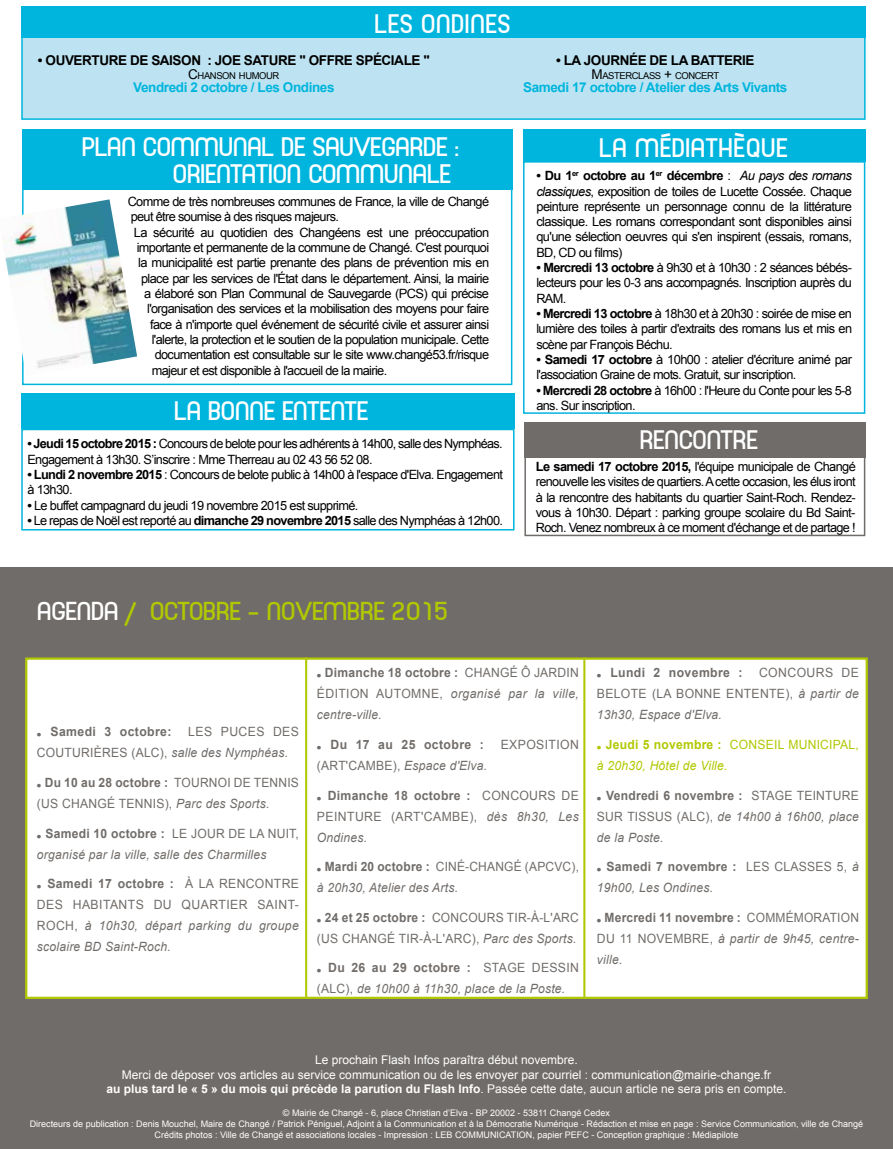
<style>
.page{position:relative;width:893px;height:1149px;background:#fff}
.page>*{position:absolute;margin:0;border:0;box-sizing:border-box;transform-origin:0 0}
.t1{font:25.5px/27px "Planet Estyle";color:#fff}
.t2{font:25.5px "Planet Estyle";letter-spacing:.03em;color:#fff}
.t3{font:24.75px "Planet Estyle";color:#b1c800}
.t4{font:700 13.5px "Arial";letter-spacing:-.03em;color:#000}
.t5{font:700 13.5px "Arial";letter-spacing:-.03em;color:#00b5dd}
.t6{font:12.75px/15.3px "Arial";letter-spacing:-.05em;color:#000;text-align:justify}
.t7{font:italic 12.75px/21px "Arial";letter-spacing:.02em;color:#706c69;scale:.95 1}
.t8{font:italic 12.75px/21px "Arial";letter-spacing:.02em;color:#706c69;text-align:justify;scale:.96 1}
.t9{font:12.75px/21px "Arial";letter-spacing:.025em;color:#706c69;text-align:justify;scale:.96 1}
.t10{font:12.75px/21px "Arial";letter-spacing:.025em;color:#706c69;scale:.94 1}
.t11{font:italic 12.75px/21px "Arial";letter-spacing:.02em;color:#b1c800;scale:.95 1}
.t12{font:700 12.75px "Arial";letter-spacing:.03em;color:#706c69}
.t13{font:12px/14.4px "Arial";color:#fff;text-align:center}
.t14{font:9.45px "Arial";letter-spacing:-.045em;color:#000}
.t15{font:9px/11.2px "Arial";color:#fff;text-align:center}
.s1{font-size:13.5px}
.s2{font-weight:700}
.s3{font-style:italic}
.s4{color:#fff}
.s5{font-weight:700;font-style:normal}
.s6{font-style:normal}
</style>
<div class="page">
<div style="left:0;top:567px;width:893px;height:581px;background:#706c69"></div>
<div style="left:25px;top:657px;width:843px;height:341px;background:#fff;border:2px solid #b1c800"></div>
<hr style="left:305px;top:657px;width:2px;height:341px;background:#b1c800">
<hr style="left:583px;top:657px;width:2px;height:341px;background:#b1c800">
<div style="left:21px;top:24px;width:845px;height:96px;background:#bde3f2;border:2px solid #00b5dd"></div>
<div style="left:21px;top:6px;width:845px;height:32px;background:#00b5dd"></div>
<div style="left:22px;top:188px;width:490px;height:197px;background:#fff;border:2px solid #00b5dd"></div>
<div style="left:22px;top:129px;width:490px;height:60px;background:#00b5dd"></div>
<img style="left:3px;top:199px;width:134px;height:177px">
<div style="left:523px;top:161px;width:342px;height:253px;background:#fff;border:2px solid #00b5dd"></div>
<div style="left:523px;top:130px;width:342px;height:32px;background:#00b5dd"></div>
<div style="left:21px;top:428px;width:493px;height:102px;background:#fff;border:2px solid #00b5dd"></div>
<div style="left:21px;top:393px;width:493px;height:35px;background:#00b5dd"></div>
<div style="left:524px;top:447px;width:341px;height:89px;border:2px solid #706c69"></div>
<div style="left:524px;top:422px;width:342px;height:36px;background:#706c69"></div>
<h1 class="t2" style="left:376px;top:7px;width:137px">LES ONDINES</h1>
<p class="t4" style="left:38px;top:51px;width:393px">• OUVERTURE DE SAISON : JOE SATURE " OFFRE SPÉCIALE "</p>
<p class="t14" style="left:188px;top:69px;width:93px"><span class="s1">C</span>HANSON HUMOUR</p>
<p class="t5" style="left:133px;top:78px;width:203px">Vendredi 2 octobre / Les Ondines</p>
<p class="t4" style="left:556px;top:51px;width:200px">• LA JOURNÉE DE LA BATTERIE</p>
<p class="t14" style="left:592px;top:69px;width:129px"><span class="s1">M</span>ASTERCLASS <span class="s1">+</span> CONCERT</p>
<p class="t5" style="left:523px;top:78px;width:266px">Samedi 17 octobre / Atelier des Arts Vivants</p>
<h1 class="t1" style="left:174px;top:133px;width:288px;text-indent:-91px">PLAN COMMUNAL DE SAUVEGARDE :<br>ORIENTATION COMMUNALE</h1>
<p class="t6" style="left:128px;top:194px;width:363px">Comme de très nombreuses communes de France, la ville de Changé</p>
<p class="t6" style="left:131px;top:209px;width:210px">peut être soumise à des risques majeurs.</p>
<p class="t6" style="left:134px;top:225px;width:357px">La sécurité au quotidien des Changéens est une préoccupation</p>
<p class="t6" style="left:137px;top:240px;width:354px">importante et permanente de la commune de Changé. C'est pourquoi</p>
<p class="t6" style="left:138px;top:255px;width:353px">la municipalité est partie prenante des plans de prévention mis en</p>
<p class="t6" style="left:141px;top:270px;width:349px">place par les services de l'État dans le département. Ainsi, la mairie</p>
<p class="t6" style="left:144px;top:286px;width:346px">a élaboré son Plan Communal de Sauvegarde (PCS) qui précise</p>
<p class="t6" style="left:147px;top:301px;width:343px">l'organisation des services et la mobilisation des moyens pour faire</p>
<p class="t6" style="left:150px;top:316px;width:340px">face à n'importe quel événement de sécurité civile et assurer ainsi</p>
<p class="t6" style="left:152px;top:332px;width:339px">l'alerte, la protection et le soutien de la population municipale. Cette</p>
<p class="t6" style="left:155px;top:347px;width:336px">documentation est consultable sur le site www.changé53.fr/risque</p>
<p class="t6" style="left:152px;top:362px;width:237px">majeur et est disponible à l'accueil de la mairie.</p>
<h1 class="t1" style="left:175px;top:398px;width:196px">LA BONNE ENTENTE</h1>
<p class="t6" style="left:27px;top:436px;width:477px"><span class="s2">• Jeudi 15 octobre 2015 :</span> Concours de belote pour les adhérents à 14h00, salle des Nymphéas.<br>Engagement à 13h30. S’inscrire : Mme Therreau au 02 43 56 52 08.</p>
<p class="t6" style="left:27px;top:466px;width:477px"><span class="s2">• Lundi 2 novembre 2015</span> : Concours de belote public à 14h00 à l'espace d'Elva. Engagement à 13h30.</p>
<p class="t6" style="left:27px;top:497px;width:333px"><span class="s2">•</span> Le buffet campagnard du jeudi 19 novembre 2015 est supprimé.</p>
<p class="t6" style="left:27px;top:512px;width:477px"><span class="s2">•</span> Le repas de Noël est reporté au <span class="s2">dimanche 29 novembre 2015</span> salle des Nymphéas à 12h00.</p>
<h1 class="t2" style="left:600px;top:131px;width:190px">LA MÉDIATHÈQUE</h1>
<p class="t6" style="left:536px;top:168px;width:317px"><span class="s2">• Du 1</span><sup>er</sup> <span class="s2">octobre au 1</span><sup>er</sup> <span class="s2">décembre</span> : <span class="s3">Au pays des romans classiques</span>, exposition de toiles de Lucette Cossée. Chaque peinture représente un personnage connu de la littérature classique. Les romans correspondant sont disponibles ainsi qu'une sélection oeuvres qui s'en inspirent (essais, romans, BD, CD ou films)</p>
<p class="t6" style="left:536px;top:260px;width:317px"><span class="s2">• Mercredi 13 octobre</span> à 9h30 et à 10h30 : 2 séances bébés&shy;lecteurs pour les 0-3 ans accompagnés. Inscription auprès du RAM.</p>
<p class="t6" style="left:536px;top:306px;width:317px"><span class="s2">• Mercredi 13 octobre</span> à 18h30 et à 20h30 : soirée de mise en lumière des toiles à partir d'extraits des romans lus et mis en scène par François Béchu.</p>
<p class="t6" style="left:536px;top:352px;width:317px"><span class="s2">• Samedi 17 octobre</span> à 10h00 : atelier d'écriture animé par l'association Graine de mots. Gratuit, sur inscription.</p>
<p class="t6" style="left:536px;top:382px;width:317px"><span class="s2">• Mercredi 28 octobre</span> à 16h00 : l'Heure du Conte pour les 5-8 ans. Sur inscription.</p>
<h1 class="t1" style="left:641px;top:426px;width:119px">RENCONTRE</h1>
<p class="t6" style="left:536px;top:459px;width:322px"><span class="s2">Le samedi 17 octobre 2015,</span> l'équipe municipale de Changé renouvelle les visites de quartiers. A cette occasion, les élus iront à la rencontre des habitants du quartier Saint-Roch. Rendez&shy;vous à 10h30. Départ : parking groupe scolaire du Bd Saint-Roch. Venez nombreux à ce moment d'échange et de partage !</p>
<h2 class="t3" style="left:38px;top:595px;width:413px"><span class="s4">AGENDA</span> / OCTOBRE - NOVEMBRE 2015</h2>
<p class="t9" style="left:37px;top:721px;width:274px;text-indent:151px">LES PUCES DES<br>COUTURIÈRES (ALC), <span class="s3">salle des Nymphéas.</span></p>
<p class="t10" style="left:37px;top:772px;width:280px"><span class="s2">• Du 10 au 28 octobre :</span> TOURNOI DE TENNIS (US CHANGÉ TENNIS), <span class="s3">Parc des Sports.</span></p>
<p class="t7" style="left:37px;top:822px;width:277px"><span class="s5">• Samedi 10 octobre :</span> <span class="s6">LE JOUR DE LA NUIT, </span>organisé par la ville, salle des Charmilles</p>
<p class="t8" style="left:37px;top:873px;width:274px"><span class="s5">• Samedi 17 octobre :</span> <span class="s6">À LA RENCONTRE DES HABITANTS DU QUARTIER SAINT-ROCH,</span> à 10h30, départ parking du groupe scolaire BD Saint-Roch.</p>
<p class="t12" style="left:37px;top:723px;width:136px">• Samedi 3 octobre:</p>
<p class="t8" style="left:317px;top:662px;width:274px"><span class="s5">• Dimanche 18 octobre :</span> <span class="s6">CHANGÉ Ô JARDIN ÉDITION AUTOMNE,</span> organisé par la ville, centre-ville.</p>
<p class="t12" style="left:317px;top:735px;width:168px">• Du 17 au 25 octobre :</p>
<p class="t9" style="left:501px;top:734px;width:83px">EXPOSITION</p>
<p class="t7" style="left:317px;top:755px;width:181px"><span class="s6">(ART'CAMBE),</span> Espace d'Elva.</p>
<p class="t9" style="left:317px;top:784px;width:274px"><span class="s2">• Dimanche 18 octobre :</span> CONCOURS DE PEINTURE (ART'CAMBE), <span class="s3">dès 8h30, Les Ondines.</span></p>
<p class="t7" style="left:317px;top:856px;width:277px"><span class="s5">• Mardi 20 octobre :</span> <span class="s6">CINÉ-CHANGÉ (APCVC), </span>à 20h30, Atelier des Arts.</p>
<p class="t10" style="left:317px;top:906px;width:280px"><span class="s2">• 24 et 25 octobre :</span> CONCOURS TIR-À-L'ARC (US CHANGÉ TIR-À-L'ARC), <span class="s3">Parc des Sports.</span></p>
<p class="t7" style="left:317px;top:957px;width:277px"><span class="s5">• Du 26 au 29 octobre :</span> <span class="s6">STAGE DESSIN (ALC),</span> de 10h00 à 11h30, place de la Poste.</p>
<p class="t9" style="left:597px;top:662px;width:274px;text-indent:162px">CONCOURS DE BELOTE (LA BONNE ENTENTE), <span class="s3">à partir de 13h30, Espace d'Elva.</span></p>
<p class="t11" style="left:597px;top:734px;width:277px"><span class="s5">• Jeudi 5 novembre :</span> <span class="s6">CONSEIL MUNICIPAL, </span>à 20h30, Hôtel de Ville.</p>
<p class="t7" style="left:597px;top:784px;width:277px;text-align:justify"><span class="s5">• Vendredi 6 novembre :</span> <span class="s6">STAGE TEINTURE SUR TISSUS (ALC),</span> de 14h00 à 16h00, place de la Poste.</p>
<p class="t7" style="left:597px;top:856px;width:277px"><span class="s5">• Samedi 7 novembre :</span> <span class="s6">LES CLASSES 5,</span> à<br>19h00, Les Ondines.</p>
<p class="t8" style="left:597px;top:906px;width:274px"><span class="s5">• Mercredi 11 novembre :</span> <span class="s6">COMMÉMORATION DU 11 NOVEMBRE,</span> à partir de 9h45, centre&shy;ville.</p>
<p class="t12" style="left:597px;top:664px;width:147px">• Lundi 2 novembre :</p>
<p class="t13" style="left:106px;top:1052px;width:682px">Le prochain Flash Infos paraîtra début novembre.<br>Merci de déposer vos articles au service communication ou de les envoyer par courriel : communication@mairie-change.fr<br><span class="s2">au plus tard le « 5 » du mois qui précède la parution du Flash Info</span>. Passée cette date, aucun article ne sera pris en compte.</p>
<p class="t15" style="left:30px;top:1106px;width:835px">© Mairie de Changé - 6, place Christian d’Elva - BP 20002 - 53811 Changé Cedex<br>Directeurs de publication : Denis Mouchel, Maire de Changé / Patrick Péniguel, Adjoint à la Communication et à la Démocratie Numérique - Rédaction et mise en page : Service Communication, ville de Changé<br>Crédits photos : Ville de Changé et associations locales - Impression : LEB COMMUNICATION, papier PEFC - Conception graphique : Médiapilote</p>
</div>
